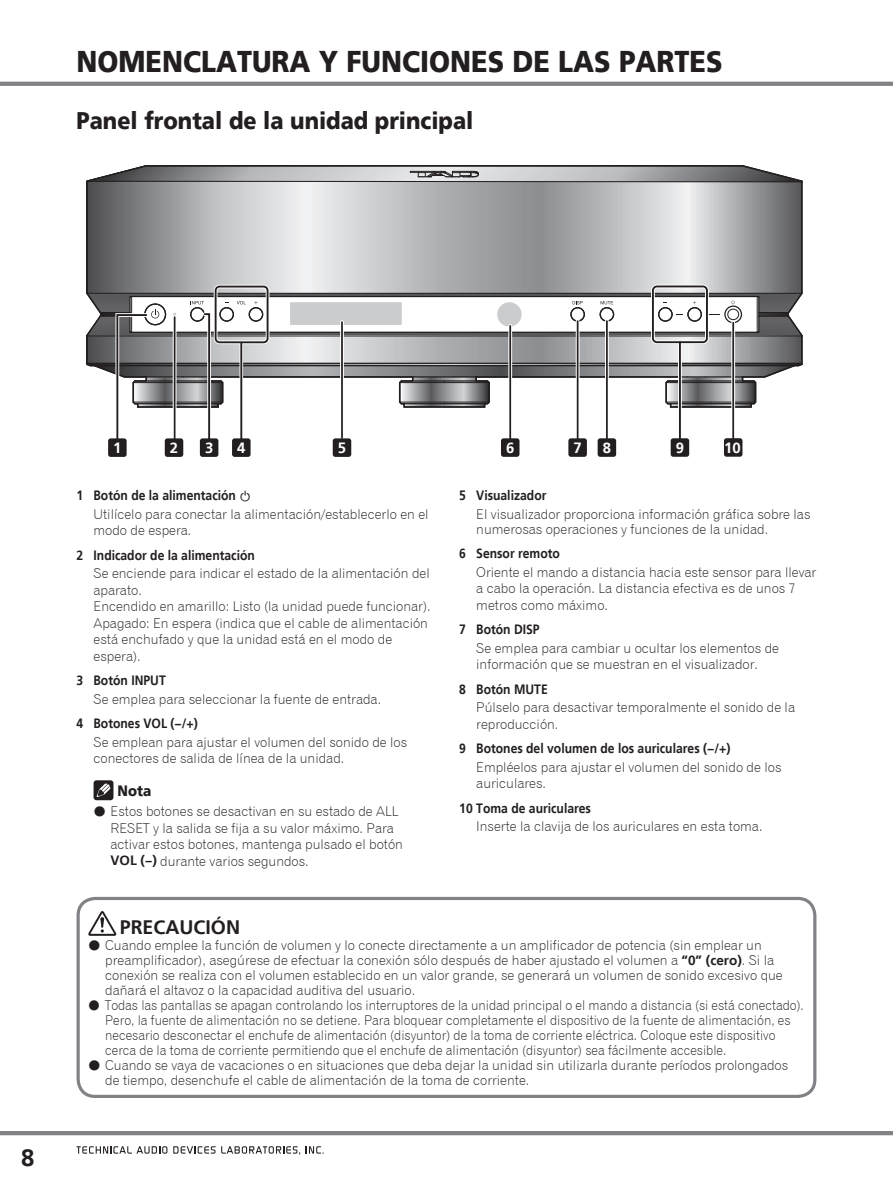
<style>
.page{position:relative;width:893px;height:1188px;background:#fff}
.page>*{position:absolute;margin:0;border:0;box-sizing:border-box;transform-origin:0 0}
.A_para{font:900 30px "Frutiger LT";color:#231f20;scale:.9 1}
.B_para{font:900 24px "Frutiger LT";color:#231f20;scale:.9 1}
.t1{font:700 24px "Frutiger LT";color:#231f20}
.Body{font:700 19.5px "Frutiger LT";color:#231f20}
.D_para{font:900 15px "Frutiger LT";color:#231f20;scale:.9 1}
.t2{font:700 14.85px "Frutiger LT";color:#fff}
.Body_ind4{font:13.5px/16.5px "Gothic 720 BT Light B";color:#231f20}
.Body_ind4-2{font:13.5px/15px "Gothic 720 BT Light B";color:#231f20;scale:.95 1}
.t3{font:700 13.5px "Frutiger LT";color:#231f20;scale:.9 1}
.s1{font-size:12px}
.s2{font-family:"Frutiger"}
.s3{font-family:"PMC Audio Mark"}
.s4{font-family:"Frutiger LT";font-weight:700}
.s5{font-family:"Frutiger";font-weight:700}
</style>
<div class="page">
<svg style="left:77px;top:1146px;width:90px;height:8px"></svg>
<svg style="left:306px;top:1146px;width:18px;height:8px"></svg>
<svg style="left:173px;top:1146px;width:127px;height:9px"></svg>
<svg style="left:0;top:82px;width:893px;height:4px;background:#838588"></svg>
<hr style="left:0;top:1131px;width:893px;height:4px;background:#808285">
<div style="left:108px;top:438px;width:19px;height:19px;background:#231f20;border-radius:3px"></div>
<div style="left:165px;top:438px;width:18px;height:19px;background:#231f20;border-radius:3px"></div>
<div style="left:232px;top:438px;width:19px;height:19px;background:#231f20;border-radius:3px"></div>
<div style="left:671px;top:438px;width:18px;height:19px;background:#231f20;border-radius:3px"></div>
<div style="left:501px;top:438px;width:18px;height:19px;background:#231f20;border-radius:3px"></div>
<div style="left:333px;top:438px;width:18px;height:19px;background:#231f20;border-radius:3px"></div>
<div style="left:724px;top:438px;width:18px;height:19px;background:#231f20;border-radius:3px"></div>
<div style="left:568px;top:438px;width:19px;height:19px;background:#231f20;border-radius:3px"></div>
<div style="left:598px;top:438px;width:18px;height:19px;background:#231f20;border-radius:3px"></div>
<svg style="left:86px;top:165px;width:717px;height:283px"></svg>
<div style="left:200px;top:438px;width:18px;height:19px;background:#231f20;border-radius:3px"></div>
<div style="left:94px;top:780px;width:19px;height:20px;background:#231f20;border-radius:3px"></div>
<svg style="left:97px;top:784px;width:13px;height:13px"></svg>
<div style="left:77px;top:897px;width:739px;height:201px;border:3px solid #808285;border-radius:17px"></div>
<svg style="left:88px;top:911px;width:28px;height:25px"></svg>
<p class="A_para" style="left:77px;top:43px;width:719px">NOMENCLATURA Y FUNCIONES DE LAS PARTES</p>
<p class="B_para" style="left:77px;top:106px;width:442px">Panel frontal de la unidad principal</p>
<h2 class="t1" style="left:21px;top:1144px;width:15px">8</h2>
<p class="t2" style="left:113px;top:439px;width:10px">1</p>
<p class="t2" style="left:170px;top:439px;width:10px">2</p>
<p class="t2" style="left:205px;top:439px;width:10px">3</p>
<p class="t2" style="left:237px;top:439px;width:10px">4<span class="s1">3</span></p>
<p class="t2" style="left:338px;top:439px;width:10px">5</p>
<p class="t2" style="left:506px;top:439px;width:10px">6</p>
<p class="t2" style="left:573px;top:439px;width:10px">7</p>
<p class="t2" style="left:603px;top:439px;width:10px">8</p>
<p class="t2" style="left:676px;top:439px;width:10px">9</p>
<p class="t2" style="left:724px;top:439px;width:18px">10</p>
<p class="t3" style="left:77px;top:488px;width:179px">1 Botón de la alimentación</p>
<p class="Body_ind4" style="left:94px;top:505px;width:337px">Utilícelo para conectar la alimentación/establecerlo en el modo de espera.</p>
<p class="t3" style="left:77px;top:547px;width:200px">2 Indicador de la alimentación</p>
<p class="Body_ind4" style="left:94px;top:565px;width:338px">Se enciende para indicar el estado de la alimentación del aparato.</p>
<p class="Body_ind4" style="left:94px;top:598px;width:339px">Encendido en amarillo: Listo (la unidad puede funcionar).</p>
<p class="Body_ind4" style="left:94px;top:614px;width:336px">Apagado: En espera (indica que el cable de alimentación está enchufado y que la unidad está en el modo de espera).</p>
<p class="t3" style="left:77px;top:673px;width:101px">3 Botón INPUT</p>
<p class="Body_ind4" style="left:94px;top:690px;width:289px">Se emplea para seleccionar la fuente de entrada.</p>
<p class="t3" style="left:77px;top:716px;width:136px">4 Botones VOL (<span class="s2">−</span>/+)</p>
<p class="Body_ind4" style="left:94px;top:733px;width:315px">Se emplean para ajustar el volumen del sonido de los conectores de salida de línea de la unidad.</p>
<p class="D_para" style="left:118px;top:781px;width:39px">Nota</p>
<p class="Body_ind4" style="left:111px;top:803px;width:294px;text-indent:-17px"><span class="s3">'</span> Estos botones se desactivan en su estado de ALL RESET y la salida se fija a su valor máximo. Para activar estos botones, mantenga pulsado el botón <span class="s4">VOL (</span><span class="s5">−</span><span class="s4">)</span> durante varios segundos.</p>
<p class="t3" style="left:459px;top:488px;width:98px">5 Visualizador</p>
<p class="Body_ind4" style="left:476px;top:506px;width:336px;line-height:15px">El visualizador proporciona información gráfica sobre las numerosas operaciones y funciones de la unidad.</p>
<p class="t3" style="left:459px;top:546px;width:113px">6 Sensor remoto</p>
<p class="Body_ind4" style="left:476px;top:563px;width:342px">Oriente el mando a distancia hacia este sensor para llevar a cabo la operación. La distancia efectiva es de unos 7 metros como máximo.</p>
<p class="t3" style="left:459px;top:622px;width:91px">7 Botón DISP</p>
<p class="Body_ind4" style="left:476px;top:639px;width:304px">Se emplea para cambiar u ocultar los elementos de información que se muestran en el visualizador.</p>
<p class="t3" style="left:459px;top:681px;width:100px">8 Botón MUTE</p>
<p class="Body_ind4" style="left:476px;top:699px;width:320px">Púlselo para desactivar temporalmente el sonido de la reproducción.</p>
<p class="t3" style="left:459px;top:741px;width:303px">9 Botones del volumen de los auriculares (<span class="s2">−</span>/+)</p>
<p class="Body_ind4" style="left:476px;top:758px;width:307px">Empléelos para ajustar el volumen del sonido de los auriculares.</p>
<p class="t3" style="left:459px;top:800px;width:148px">10 Toma de auriculares</p>
<p class="Body_ind4" style="left:476px;top:818px;width:288px">Inserte la clavija de los auriculares en esta toma.</p>
<p class="Body" style="left:120px;top:916px;width:122px">PRECAUCIÓN</p>
<p class="Body_ind4" style="left:105px;top:937px;width:679px;line-height:15px;text-indent:-17px"><span class="s3">'</span> Cuando emplee la función de volumen y lo conecte directamente a un amplificador de potencia (sin emplear un preamplificador), asegúrese de efectuar la conexión sólo después de haber ajustado el volumen a <span class="s4">“0” (cero)</span>. Si la conexión se realiza con el volumen establecido en un valor grande, se generará un volumen de sonido excesivo que dañará el altavoz o la capacidad auditiva del usuario.</p>
<p class="Body_ind4-2" style="left:105px;top:997px;width:737px;text-indent:-17px"><span class="s3">'</span> Todas las pantallas se apagan controlando los interruptores de la unidad principal o el mando a distancia (si está conectado).<br>Pero, la fuente de alimentación no se detiene. Para bloquear completamente el dispositivo de la fuente de alimentación, es necesario desconectar el enchufe de alimentación (disyuntor) de la toma de corriente eléctrica. Coloque este dispositivo cerca de la toma de corriente permitiendo que el enchufe de alimentación (disyuntor) sea fácilmente accesible.</p>
<p class="Body_ind4" style="left:105px;top:1057px;width:684px;line-height:15px;text-indent:-17px"><span class="s3">'</span> Cuando se vaya de vacaciones o en situaciones que deba dejar la unidad sin utilizarla durante períodos prolongados de tiempo, desenchufe el cable de alimentación de la toma de corriente.</p>
</div>
